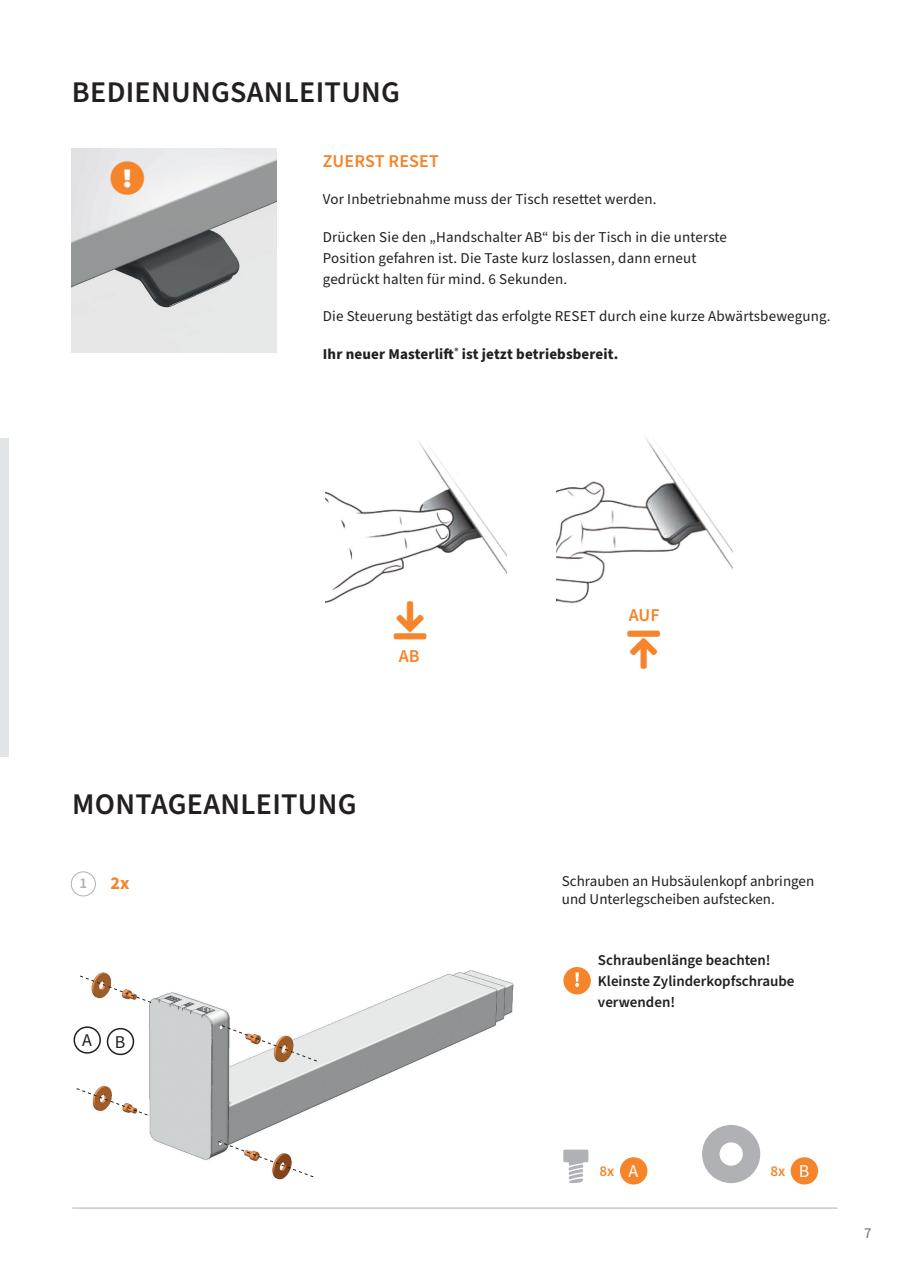
<style>
.page{position:relative;width:910px;height:1280px;background:#fff}
.page>*{position:absolute;margin:0;border:0;box-sizing:border-box;transform-origin:0 0}
.t1{font:600 30px "Source Sans Pro";letter-spacing:.01em;color:#231f20}
.t2{font:600 18px "Source Sans Pro";letter-spacing:.005em;color:#f5842a}
.t3{font:18px "Source Sans Pro";color:#231f20}
.t4{font:700 18px "Source Sans Pro";color:#f5842a}
.t5{font:15px/21px "Source Sans Pro";letter-spacing:.01em;color:#231f20}
.t6{font:600 15px/21px "Source Sans Pro";color:#231f20}
.t7{font:700 15px "Source Sans Pro";letter-spacing:.01em;color:#231f20}
.t8{font:600 15px "Source Sans Pro";color:#f5842a}
.t9{font:15px "Source Sans Pro";color:#6b6b6e}
.t10{font:600 15px "Source Sans Pro";color:#b0b1b5}
.s1{font-weight:400;font-size:18px;color:#fff}
</style>
<div class="page">
<img style="left:326px;top:441px;width:180px;height:162px">
<img style="left:556px;top:437px;width:176px;height:167px">
<img style="left:72px;top:148px;width:204px;height:204px">
<div style="left:0;top:438px;width:9px;height:319px;background:#e1e5e8"></div>
<div style="left:563px;top:967px;width:28px;height:27px;background:#f5842a;border-radius:50%"></div>
<svg style="left:575px;top:972px;width:4px;height:15px"></svg>
<img style="left:70px;top:876px;width:457px;height:332px">
<div style="left:74px;top:1027px;width:26px;height:26px;background:#fff;border-radius:50%"></div>
<div style="left:74px;top:1026px;width:27px;height:28px;border:2px solid #231f20;border-radius:50%"></div>
<svg style="left:79px;top:975px;width:73px;height:28px"></svg>
<svg style="left:221px;top:1025px;width:97px;height:37px"></svg>
<svg style="left:76px;top:1088px;width:72px;height:28px"></svg>
<svg style="left:217px;top:1140px;width:97px;height:38px"></svg>
<div style="left:108px;top:1029px;width:25px;height:25px;background:#fff;border-radius:50%"></div>
<div style="left:107px;top:1028px;width:27px;height:27px;border:2px solid #231f20;border-radius:50%"></div>
<div style="left:71px;top:872px;width:24px;height:24px;background:#fff;border-radius:50%"></div>
<div style="left:71px;top:871px;width:25px;height:25px;border:1px solid #b0b1b5;border-radius:50%"></div>
<hr style="left:72px;top:1208px;width:766px;height:1px;background:#b0b1b5">
<div style="left:702px;top:1125px;width:58px;height:58px;background:#b0b1b5;border-radius:50%"></div>
<div style="left:719px;top:1142px;width:24px;height:24px;background:#fff;border-radius:50%"></div>
<svg style="left:563px;top:1149px;width:25px;height:35px"></svg>
<div style="left:621px;top:1158px;width:26px;height:26px;background:#f5842a;border-radius:50%"></div>
<div style="left:620px;top:1157px;width:27px;height:27px;border:2px solid #f5842a;border-radius:50%"></div>
<div style="left:791px;top:1158px;width:26px;height:26px;background:#f5842a;border-radius:50%"></div>
<div style="left:791px;top:1157px;width:27px;height:27px;border:2px solid #f5842a;border-radius:50%"></div>
<svg style="left:111px;top:161px;width:33px;height:34px"></svg>
<svg style="left:394px;top:602px;width:32px;height:1px"></svg>
<h1 class="t1" style="left:72px;top:72px;width:330px">BEDIENUNGSANLEITUNG</h1>
<p class="t2" style="left:323px;top:149px;width:118px">ZUERST RESET</p>
<p class="t5" style="left:323px;top:189px;width:335px">Vor Inbetriebnahme muss der Tisch resettet werden.</p>
<p class="t5" style="left:323px;top:227px;width:406px">Drücken Sie den „Handschalter AB“ bis der Tisch in die unterste<br>Position gefahren ist. Die Taste kurz loslassen, dann erneut gedrückt halten für mind. 6 Sekunden.</p>
<p class="t5" style="left:323px;top:306px;width:509px">Die Steuerung bestätigt das erfolgte RESET durch eine kurze Abwärtsbewegung.</p>
<p class="t7" style="left:323px;top:344px;width:297px">Ihr neuer Masterlift<sup>®</sup> ist jetzt betriebsbereit.</p>
<p class="t2" style="left:399px;top:644px;width:22px">AB</p>
<h1 class="t1" style="left:72px;top:784px;width:286px">MONTAGEANLEITUNG</h1>
<p class="t10" style="left:80px;top:873px;width:9px">1</p>
<p class="t4" style="left:110px;top:871px;width:20px">2x</p>
<p class="t3" style="left:82px;top:1028px;width:11px">A</p>
<p class="t3" style="left:115px;top:1030px;width:12px">B</p>
<p class="t2" style="left:629px;top:603px;width:32px">AUF</p>
<p class="t5" style="left:562px;top:873px;width:254px;line-height:18px">Schrauben an Hubsäulenkopf anbringen und Unterlegscheiben aufstecken.</p>
<p class="t6" style="left:598px;top:950px;width:198px">Schraubenlänge beachten!<br>Kleinste Zylinderkopfschraube verwenden!</p>
<p class="t8" style="left:599px;top:1161px;width:40px">8x <span class="s1">A</span></p>
<p class="t8" style="left:770px;top:1161px;width:40px">8x <span class="s1">B</span></p>
<p class="t9" style="left:864px;top:1223px;width:9px">7</p>
</div>
